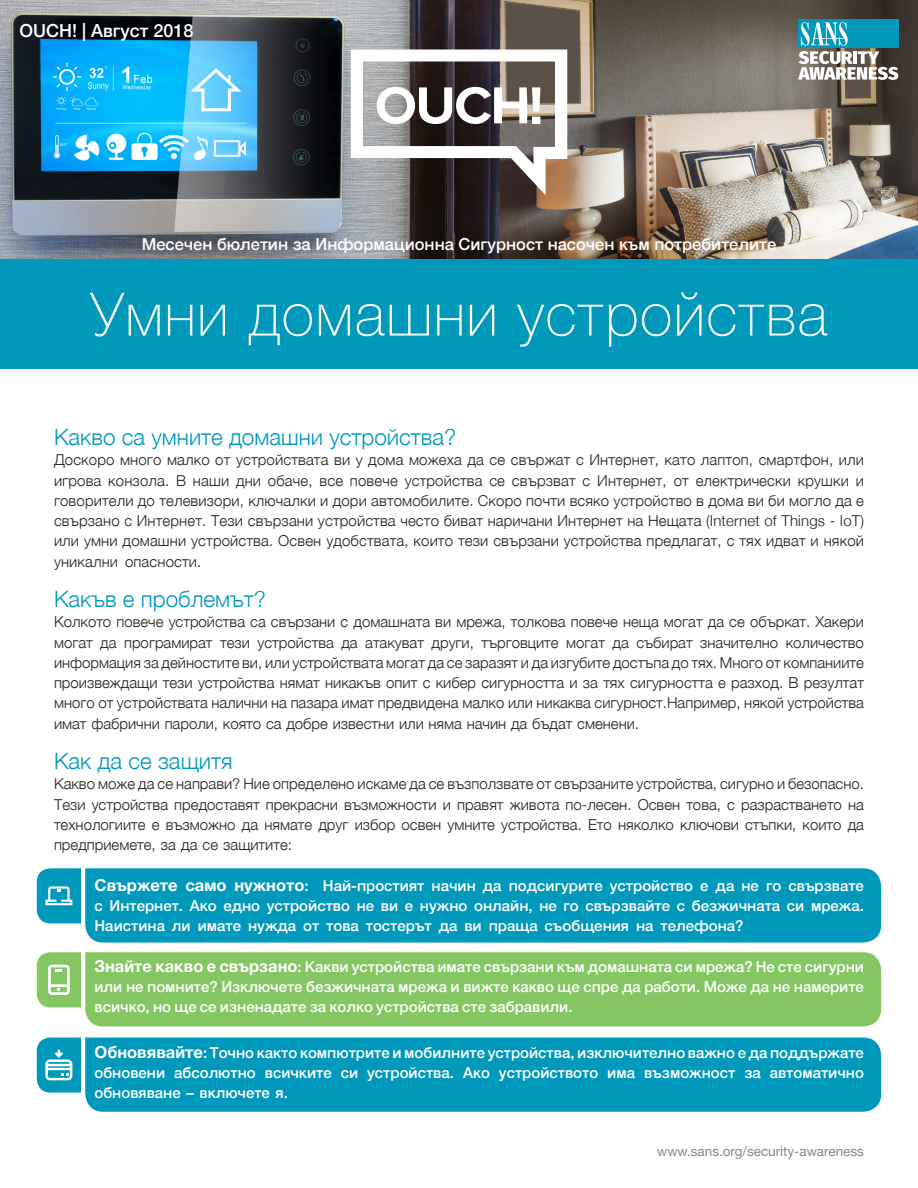
<style>
.page{position:relative;width:918px;height:1188px;background:#fff}
.page>*{position:absolute;margin:0;border:0;box-sizing:border-box;transform-origin:0 0}
.t1{font:100 60px "Helvetica Neue";letter-spacing:.025em;color:#fff}
.MainText{font:300 22.5px "Helvetica Neue";color:#0099bc}
.t2{font:500 18px "Helvetica Neue";color:#fff}
.t3{font:500 16.5px "Helvetica Neue";color:#fff}
.indents{font:700 16.5px "Helvetica Neue";color:#fff}
.MainText-2{font:300 15px/20.2px "Helvetica Neue";color:#231f20;text-align:right}
.indents-2{font:500 15px/20.2px "Helvetica Neue";color:#fff}
.t4{font:13.5px "Helvetica Neue";color:#868a8e}
.s1{font-weight:500;font-size:15px}
.s2{font-weight:700;font-size:16.5px}
</style>
<div class="page">
<div style="left:85px;top:868px;width:796px;height:75px;background:#0098bb"></div>
<div style="left:85px;top:952px;width:796px;height:75px;background:#83c662"></div>
<div style="left:85px;top:1038px;width:796px;height:74px;background:#0098bb"></div>
<img style="left:0;top:0;width:918px;height:259px">
<div style="left:0;top:259px;width:918px;height:110px;background:#0099bc"></div>
<svg style="left:351px;top:50px;width:216px;height:145px"></svg>
<div style="left:798px;top:19px;width:100px;height:29px;background:#0098bb"></div>
<svg style="left:798px;top:22px;width:100px;height:58px"></svg>
<svg style="left:37px;top:868px;width:44px;height:55px;background:#1fa4c3"></svg>
<svg style="left:37px;top:952px;width:44px;height:55px;background:#97cf7b"></svg>
<svg style="left:37px;top:1038px;width:44px;height:55px;background:#2eaac7"></svg>
<p class="t2" style="left:19px;top:16px;width:176px">OUCH! | Август 2018</p>
<p class="t3" style="left:142px;top:231px;width:636px">Месечeн бюлетин за Информационна Сигурност насочен към потребителите</p>
<p class="t1" style="left:90px;top:269px;width:739px">Умни домашни устройства</p>
<p class="MainText" style="left:54px;top:419px;width:404px">Какво са умните домашни устройства?</p>
<p class="MainText-2" style="left:54px;top:449px;width:812px">Доскоро много малко от устройствата ви у дома можеха да се свържат с Интернет, като лаптоп, смартфон, или и</p>
<p class="MainText-2" style="left:268px;top:469px;width:46px">обаче,</p>
<p class="MainText-2" style="left:405px;top:469px;width:79px">устройства</p>
<p class="MainText-2" style="left:108px;top:469px;width:79px">конзола В.</p>
<p class="MainText-2" style="left:597px;top:469px;width:71px">Интернет,</p>
<p class="MainText-2" style="left:54px;top:469px;width:49px">игрова</p>
<p class="MainText-2" style="left:54px;top:489px;width:812px">говорители до телевизори, ключалки и дори автомобилите. Скоро почти всяко устройство в дома ви би могло да е</p>
<p class="MainText-2" style="left:54px;top:510px;width:812px">свързано с Интернет. Тези свързани устройства често биват наричани Интернет на Нещата (Internet of Things - IoT(</p>
<p class="MainText-2" style="left:54px;top:530px;width:812px">или умни домашни устройства. Освен удобствата, които тези свързани устройства предлагат с, тях идват и някой</p>
<p class="MainText-2" style="left:125px;top:550px;width:78px">опасности.</p>
<p class="MainText-2" style="left:193px;top:469px;width:38px">наши</p>
<p class="MainText-2" style="left:319px;top:469px;width:25px">все</p>
<p class="MainText-2" style="left:350px;top:469px;width:49px">повече</p>
<p class="MainText-2" style="left:489px;top:469px;width:17px">се</p>
<p class="MainText-2" style="left:512px;top:469px;width:65px">свързват</p>
<p class="MainText-2" style="left:583px;top:469px;width:9px">с</p>
<p class="MainText-2" style="left:674px;top:469px;width:17px">от</p>
<p class="MainText-2" style="left:696px;top:469px;width:97px">електрически</p>
<p class="MainText-2" style="left:798px;top:469px;width:53px">крушки</p>
<p class="MainText-2" style="left:236px;top:469px;width:27px">дни</p>
<p class="MainText-2" style="left:54px;top:550px;width:66px">уникални</p>
<p class="MainText" style="left:54px;top:581px;width:213px">Какъв е проблемът?</p>
<p class="MainText-2" style="left:54px;top:611px;width:812px">Колкото повече устройства са свързани с домашната ви мрежа, толкова повече неща могат да се объркат. Хакери количество</p>
<p class="MainText-2" style="left:636px;top:631px;width:58px">събират</p>
<p class="MainText-2" style="left:257px;top:631px;width:78px">устройства</p>
<p class="MainText-2" style="left:54px;top:631px;width:812px;text-align:left">могат<br>информация за дейностите ви, или устройствата могат да се заразят и да изгубите достъпа до тях. Много от компаниите произвеждащи тези устройства нямат никакъв опит с кибер сигурността и за тях сигурността е разход В. резултат много от устройствата налични на пазара имат предвидена малко или никаква сигурност.Например, някой устройства имат фабрични пароли, която са добре известни или няма начин да бъдат сменени.</p>
<p class="MainText" style="left:54px;top:743px;width:180px">Как да се защитя</p>
<p class="MainText-2" style="left:54px;top:773px;width:812px;text-align:justify">Какво може да се направи? Ние определено искаме да се възползвате от свързаните устройства, сигурно и безопасно.<br>Тези устройства предоставят прекрасни възможности и правят живота по-лесен. Освен това с, разрастването на технологиите е възможно да нямате друг избор освен умните устройства. Ето няколко ключови стъпки, които да предприемете, за да се защитите:</p>
<p class="indents-2" style="left:788px;top:874px;width:77px">свързвате</p>
<p class="MainText-2" style="left:100px;top:631px;width:18px">да</p>
<p class="MainText-2" style="left:124px;top:631px;width:90px">програмират</p>
<p class="MainText-2" style="left:220px;top:631px;width:31px">тези</p>
<p class="MainText-2" style="left:341px;top:631px;width:18px">да</p>
<p class="MainText-2" style="left:365px;top:631px;width:60px">атакуват</p>
<p class="MainText-2" style="left:432px;top:631px;width:44px">други,</p>
<p class="MainText-2" style="left:481px;top:631px;width:79px">търговците</p>
<p class="MainText-2" style="left:566px;top:631px;width:40px">могат</p>
<p class="MainText-2" style="left:613px;top:631px;width:18px">да</p>
<p class="MainText-2" style="left:700px;top:631px;width:80px">значително</p>
<p class="indents" style="left:94px;top:872px;width:85px">Свържете</p>
<p class="indents-2" style="left:661px;top:894px;width:205px;text-indent:-566px">с Интернет. Ако едно устройство не ви е нужно онлайн, не го свързвайте с безжичната си мрежа. телефона?</p>
<p class="indents-2" style="left:323px;top:874px;width:103px">Най-простият</p>
<p class="indents-2" style="left:610px;top:874px;width:85px">устройство</p>
<p class="indents" style="left:186px;top:872px;width:43px">само</p>
<p class="indents" style="left:235px;top:872px;width:76px">нужното<span class="s1">:</span></p>
<p class="indents-2" style="left:432px;top:874px;width:46px">начин</p>
<p class="indents-2" style="left:483px;top:874px;width:20px">да</p>
<p class="indents-2" style="left:509px;top:874px;width:95px">подсигурите</p>
<p class="indents-2" style="left:700px;top:874px;width:10px">е</p>
<p class="indents-2" style="left:716px;top:874px;width:20px">да</p>
<p class="indents-2" style="left:741px;top:874px;width:19px">не</p>
<p class="indents-2" style="left:766px;top:874px;width:17px">го</p>
<p class="indents-2" style="left:545px;top:915px;width:86px">съобщения</p>
<p class="indents-2" style="left:94px;top:915px;width:72px">Наистина</p>
<p class="indents-2" style="left:94px;top:955px;width:771px;text-align:justify"><span class="s2">Знайте какво е свързано</span>: Какви устройства имате свързани към домашната си мрежа? Не сте сигурни или не помните? Изключете безжичната мрежа и вижте какво ще спре да работи. Може да не намерите всичко, но ще се изненадате за колко устройства сте забравили.</p>
<p class="indents-2" style="left:94px;top:1041px;width:771px;text-align:right"><span class="s2">Обновявайте</span>: Точно както компютрите и мобилните устройства, изключително важно е да поддържате автоматично</p>
<p class="indents-2" style="left:198px;top:915px;width:45px">имате</p>
<p class="indents-2" style="left:248px;top:915px;width:50px">нужда</p>
<p class="indents-2" style="left:303px;top:915px;width:18px">от</p>
<p class="indents-2" style="left:326px;top:915px;width:34px">това</p>
<p class="indents-2" style="left:366px;top:915px;width:67px">тостерът</p>
<p class="indents-2" style="left:439px;top:915px;width:20px">да</p>
<p class="indents-2" style="left:489px;top:915px;width:50px">праща</p>
<p class="indents-2" style="left:636px;top:915px;width:19px">на</p>
<p class="indents-2" style="left:172px;top:915px;width:20px">ли</p>
<p class="indents-2" style="left:464px;top:915px;width:19px">ви</p>
<p class="indents-2" style="left:94px;top:1062px;width:195px">обновени<br>обновяване – включете .я</p>
<p class="indents-2" style="left:174px;top:1062px;width:83px">абсолютно</p>
<p class="indents-2" style="left:367px;top:1062px;width:88px">устройства.</p>
<p class="indents-2" style="left:499px;top:1062px;width:101px">устройството</p>
<p class="indents-2" style="left:463px;top:1062px;width:28px">Ако</p>
<p class="indents-2" style="left:265px;top:1062px;width:68px">всичките</p>
<p class="indents-2" style="left:341px;top:1062px;width:19px">си</p>
<p class="indents-2" style="left:607px;top:1062px;width:29px">има</p>
<p class="indents-2" style="left:644px;top:1062px;width:93px">възможност</p>
<p class="indents-2" style="left:744px;top:1062px;width:18px">за</p>
<p class="t4" style="left:657px;top:1142px;width:208px">www.sans.org/security-awareness</p>
</div>
